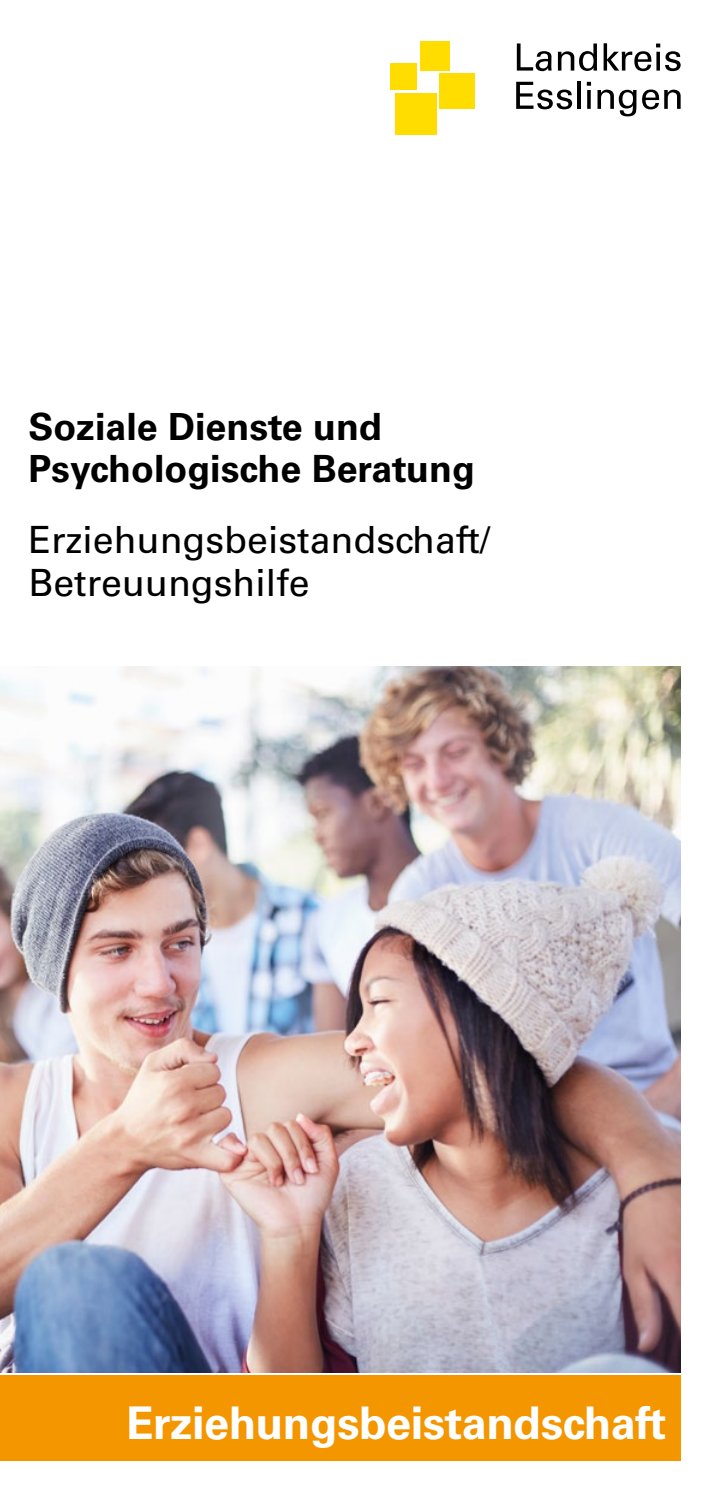
<style>
.page{position:relative;width:709px;height:1489px;background:#fff}
.page>*{position:absolute;margin:0;border:0;box-sizing:border-box;transform-origin:0 0}
.t1{font:700 45px "Univers LT Std";letter-spacing:-.01em;color:#fff}
.title_2{font:37.5px/42.5px "Univers LT Std";color:#000}
.title_1{font:700 37.5px/42.5px "Univers LT Std";color:#000}
</style>
<div class="page">
<div style="left:390px;top:63px;width:27px;height:27px;background:#fd0"></div>
<div style="left:395px;top:93px;width:42px;height:41px;background:#fd0"></div>
<div style="left:439px;top:73px;width:36px;height:36px;background:#fd0"></div>
<div style="left:420px;top:41px;width:29px;height:30px;background:#fd0"></div>
<svg style="left:517px;top:43px;width:34px;height:28px"></svg>
<svg style="left:558px;top:43px;width:39px;height:28px"></svg>
<svg style="left:603px;top:43px;width:77px;height:28px"></svg>
<svg style="left:516px;top:82px;width:56px;height:27px"></svg>
<hr style="left:577px;top:82px;width:3px;height:27px;background:#000">
<hr style="left:587px;top:90px;width:3px;height:19px;background:#000">
<svg style="left:587px;top:82px;width:4px;height:4px"></svg>
<svg style="left:597px;top:90px;width:39px;height:26px"></svg>
<svg style="left:642px;top:89px;width:38px;height:20px"></svg>
<div style="left:0;top:1375px;width:680px;height:85px;background:#f49600"></div>
<img style="left:0;top:666px;width:680px;height:705px">
<p class="title_1" style="left:28px;top:405px;width:448px">Soziale Dienste und<br>Psychologische Beratung</p>
<p class="title_2" style="left:28px;top:518px;width:463px">Erziehungsbeistandschaft/<br>Betreuungshilfe</p>
<p class="t1" style="left:126px;top:1396px;width:542px">Erziehungsbeistandschaft</p>
</div>
